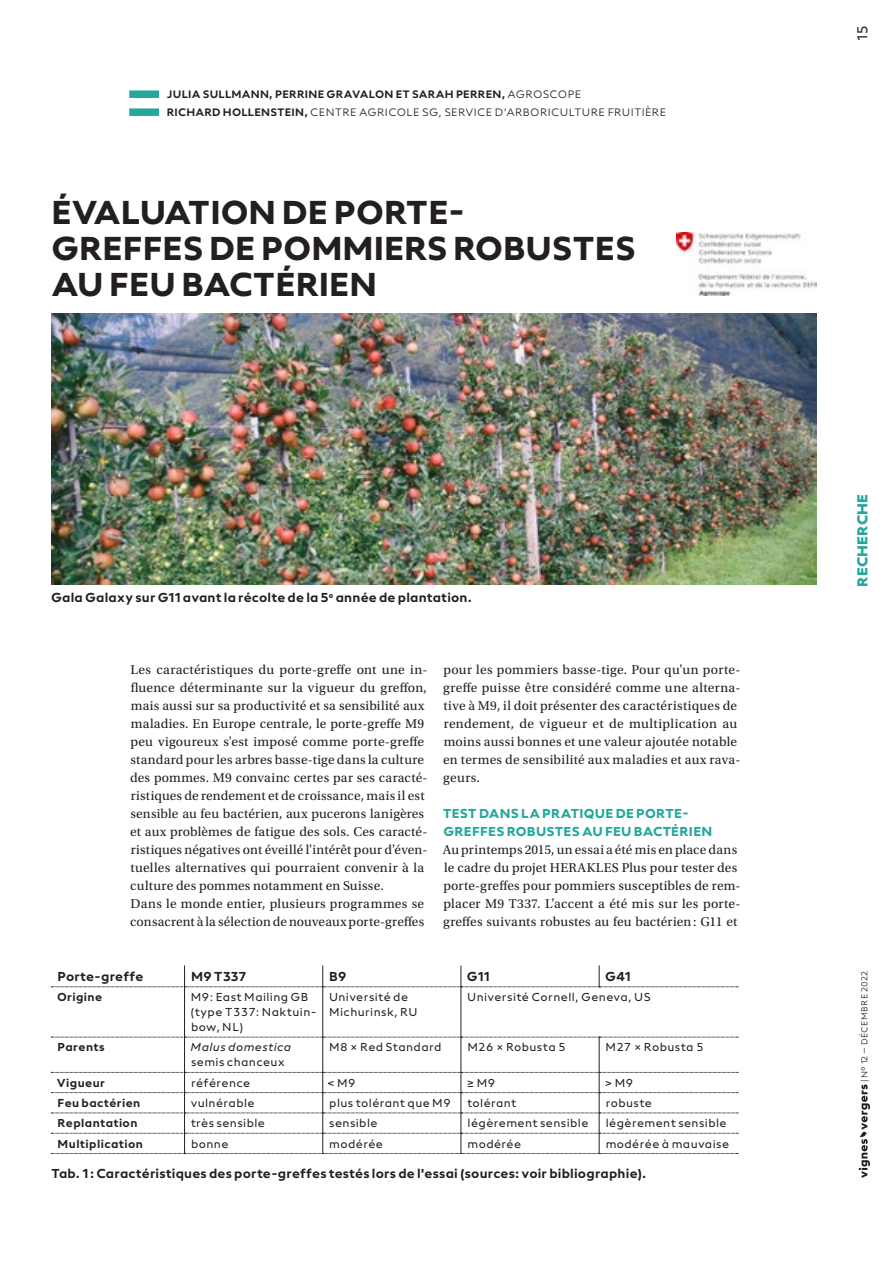
<style>
.page{position:relative;width:893px;height:1263px;background:#fff}
.page>*{position:absolute;margin:0;border:0;box-sizing:border-box;transform-origin:0 0}
.t1{font:700 34.5px/36px "neue Radial A Extra";color:#231f20}
.t2{font:15px "neue Radial A Black";letter-spacing:.025em;color:#24a89d}
.t3{font:15px "neue Radial A Regular";color:#231f20}
.t4{font:13.5px/18px "Utopia Std";letter-spacing:.015em;color:#231f20}
.t5{font:13.5px "neue Radial A Bold";letter-spacing:.015em;color:#231f20}
.t6{font:700 13.5px/18px "neue Radial A Extra";letter-spacing:.015em;color:#24a89d}
.t7{font:12px/15px "neue Radial A Regular";letter-spacing:.03em;color:#231f20}
.t8{font:12px "neue Radial A Bold";letter-spacing:.035em;color:#231f20}
.t9{font:italic 12px "neue Radial A Regular";letter-spacing:.03em;color:#231f20}
.t10{font:11.25px "neue Radial A Light";letter-spacing:.03em;color:#231f20}
.t11{font:11.25px "neue Radial A Bold";letter-spacing:.02em;color:#231f20}
.t12{font:9px "neue Radial A Light";letter-spacing:.045em;color:#231f20}
.s1{font-family:"neue Radial A Light"}
.s2{font-family:"neue Radial A Bold"}
</style>
<div class="page">
<img style="left:52px;top:314px;width:764px;height:270px">
<div style="left:129px;top:90px;width:30px;height:8px;background:#24a89d"></div>
<div style="left:129px;top:108px;width:30px;height:8px;background:#24a89d"></div>
<svg style="left:51px;top:1037px;width:687px;height:1px"></svg>
<hr style="left:599px;top:1037px;width:1px;height:35px;background:#231f20">
<hr style="left:184px;top:987px;width:1px;height:50px;background:#231f20">
<hr style="left:322px;top:987px;width:1px;height:50px;background:#231f20">
<hr style="left:461px;top:987px;width:1px;height:50px;background:#231f20">
<hr style="left:184px;top:1037px;width:1px;height:35px;background:#231f20">
<hr style="left:322px;top:1037px;width:1px;height:35px;background:#231f20">
<hr style="left:461px;top:1037px;width:1px;height:35px;background:#231f20">
<svg style="left:51px;top:1072px;width:687px;height:82px"></svg>
<svg style="left:51px;top:965px;width:687px;height:22px"></svg>
<svg style="left:859px;top:1084px;width:11px;height:94px"></svg>
<img style="left:677px;top:232px;width:139px;height:64px">
<p class="t11" style="left:167px;top:87px;width:416px">JULIA SULLMANN, PERRINE GRAVALON ET SARAH PERREN, <span class="s1">AGROSCOPE</span></p>
<p class="t10" style="left:167px;top:106px;width:501px"><span class="s2">RICHARD HOLLENSTEIN,</span> CENTRE AGRICOLE SG, SERVICE D’ARBORICULTURE FRUITIÈRE</p>
<h1 class="t1" style="left:52px;top:194px;width:586px">ÉVALUATION DE PORTE-<br>GREFFES DE POMMIERS ROBUSTES<br>AU FEU BACTÉRIEN</h1>
<p class="t5" style="left:51px;top:589px;width:423px">Gala Galaxy sur G11 avant la récolte de la 5<sup>e</sup> année de plantation.</p>
<p class="t4" style="left:130px;top:661px;width:299px">Les caractéristiques du porte-greffe ont une in&shy;fluence déterminante sur la vigueur du greffon, mais aussi sur sa productivité et sa sensibilité aux maladies. En Europe centrale, le porte-greffe M9 peu vigoureux s'est imposé comme porte-greffe standard pour les arbres basse-tige dans la culture des pommes. M9 convainc certes par ses caracté&shy;ristiques de rendement et de croissance, mais il est sensible au feu bactérien, aux pucerons lanigères et aux problèmes de fatigue des sols. Ces caracté&shy;ristiques négatives ont éveillé l'intérêt pour d'éven&shy;tuelles alternatives qui pourraient convenir à la culture des pommes notamment en Suisse.<br>Dans le monde entier, plusieurs programmes se consacrent à la sélection de nouveaux porte-greffes</p>
<p class="t4" style="left:443px;top:661px;width:299px">pour les pommiers basse-tige. Pour qu'un porte&shy;greffe puisse être considéré comme une alterna&shy;tive à M9, il doit présenter des caractéristiques de rendement, de vigueur et de multiplication au moins aussi bonnes et une valeur ajoutée notable en termes de sensibilité aux maladies et aux rava&shy;geurs.</p>
<p class="t6" style="left:443px;top:804px;width:271px">TEST DANS LA PRATIQUE DE PORTE-<br>GREFFES ROBUSTES AU FEU BACTÉRIEN</p>
<p class="t4" style="left:443px;top:841px;width:299px">Au printemps 2015, un essai a été mis en place dans le cadre du projet HERAKLES Plus pour tester des porte-greffes pour pommiers susceptibles de rem&shy;placer M9 T337. L'accent a été mis sur les porte&shy;greffes suivants robustes au feu bactérien: G11 et</p>
<p class="t5" style="left:57px;top:968px;width:87px">Porte-greffe</p>
<p class="t5" style="left:191px;top:968px;width:57px">M9 T337</p>
<p class="t5" style="left:329px;top:968px;width:19px">B9</p>
<p class="t5" style="left:467px;top:968px;width:24px">G11</p>
<p class="t5" style="left:605px;top:968px;width:27px">G41</p>
<p class="t8" style="left:57px;top:990px;width:47px">Origine</p>
<p class="t7" style="left:190px;top:989px;width:128px">M9: East Mailing GB (type T337: Naktuin&shy;bow, NL)</p>
<p class="t7" style="left:329px;top:989px;width:90px">Université de<br>Michurinsk, RU</p>
<p class="t7" style="left:467px;top:989px;width:185px">Université Cornell, Geneva, US</p>
<p class="t8" style="left:58px;top:1040px;width:48px">Parents</p>
<p class="t9" style="left:191px;top:1040px;width:102px">Malus domestica</p>
<p class="t7" style="left:191px;top:1055px;width:95px">semis chanceux</p>
<p class="t7" style="left:329px;top:1040px;width:114px">M8 × Red Standard</p>
<p class="t7" style="left:467px;top:1040px;width:100px">M26 × Robusta 5</p>
<p class="t7" style="left:605px;top:1040px;width:100px">M27 × Robusta 5</p>
<p class="t8" style="left:57px;top:1075px;width:50px">Vigueur</p>
<p class="t7" style="left:191px;top:1075px;width:61px">référence</p>
<p class="t7" style="left:327px;top:1075px;width:30px">&lt; M9</p>
<p class="t7" style="left:467px;top:1075px;width:30px">≥ M9</p>
<p class="t7" style="left:605px;top:1075px;width:30px">&gt; M9</p>
<p class="t8" style="left:58px;top:1096px;width:84px">Feu bactérien</p>
<p class="t7" style="left:191px;top:1095px;width:66px">vulnérable</p>
<p class="t7" style="left:329px;top:1095px;width:123px">plus tolérant que M9</p>
<p class="t7" style="left:467px;top:1095px;width:51px">tolérant</p>
<p class="t7" style="left:606px;top:1095px;width:48px">robuste</p>
<p class="t8" style="left:58px;top:1116px;width:81px">Replantation</p>
<p class="t7" style="left:191px;top:1115px;width:76px">très sensible</p>
<p class="t7" style="left:329px;top:1115px;width:50px">sensible</p>
<p class="t7" style="left:468px;top:1115px;width:122px">légèrement sensible</p>
<p class="t7" style="left:606px;top:1115px;width:122px">légèrement sensible</p>
<p class="t8" style="left:58px;top:1136px;width:87px">Multiplication</p>
<p class="t7" style="left:191px;top:1136px;width:39px">bonne</p>
<p class="t7" style="left:329px;top:1136px;width:55px">modérée</p>
<p class="t7" style="left:467px;top:1136px;width:55px">modérée</p>
<p class="t7" style="left:606px;top:1136px;width:125px">modérée à mauvaise</p>
<p class="t5" style="left:51px;top:1165px;width:597px">Tab. 1 : Caractéristiques des porte-greffes testés lors de l'essai (sources: voir bibliographie).</p>
<p class="t3" style="left:853px;top:41px;width:17px;rotate:-90deg">15</p>
<p class="t2" style="left:853px;top:587px;width:94px;rotate:-90deg">RECHERCHE</p>
<p class="t12" style="left:859px;top:1082px;width:113px;rotate:-90deg">| Nº 12 – DÉCEMBRE 2022</p>
</div>
